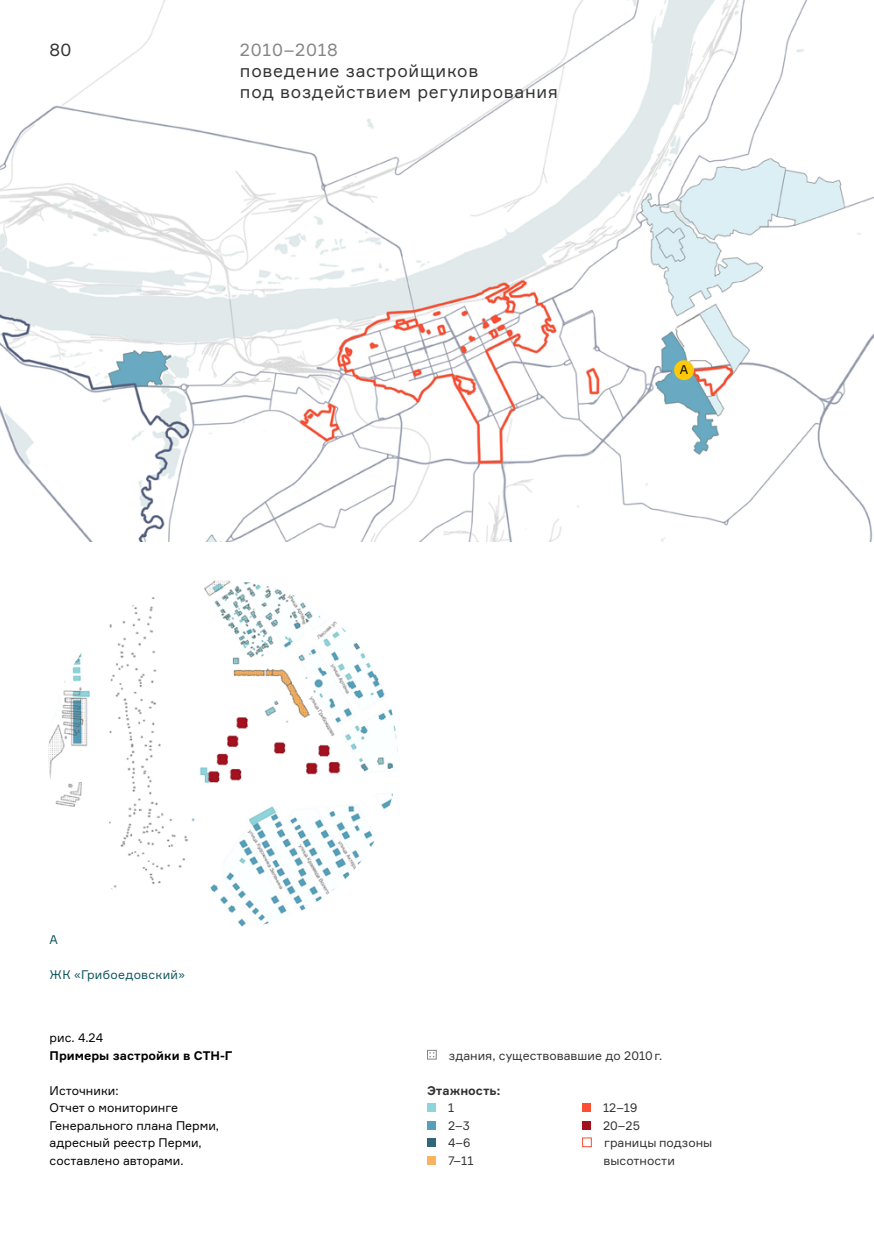
<style>
.page{position:relative;width:874px;height:1241px;background:#fff}
.page>*{position:absolute;margin:0;border:0;box-sizing:border-box;transform-origin:0 0}
.t1{font:17.5px/21px "Formular";letter-spacing:.04em;color:#323232}
.t2{font:17.5px "Formular";letter-spacing:.04em;color:#848484}
.t3{font:12.25px/17.5px "Formular";color:#000}
.t4{font:12.25px/17.5px "Formular";color:#323232}
.t5{font:700 12.25px "Formular";color:#000}
.t6{font:12.25px "Formular";letter-spacing:.025em;color:#10565f}
.t7{font:700 12.25px "Formular";color:#323232}
</style>
<div class="page">
<div style="left:427px;top:1049px;width:9px;height:10px;border:1px solid #848484"></div>
<div style="left:427px;top:1103px;width:8px;height:8px;background:#8fd4db"></div>
<div style="left:427px;top:1120px;width:8px;height:9px;background:#56a0bb"></div>
<div style="left:427px;top:1138px;width:8px;height:8px;background:#2f667a"></div>
<div style="left:427px;top:1155px;width:8px;height:9px;background:#f9b260"></div>
<div style="left:582px;top:1103px;width:8px;height:8px;background:#fc4e33"></div>
<div style="left:582px;top:1120px;width:8px;height:9px;background:#a4121d"></div>
<img style="left:48px;top:580px;width:349px;height:349px;border-radius:174px">
<img style="left:1px;top:0;width:872px;height:541px">
<div style="left:673px;top:360px;width:20px;height:20px;background:#ffc907;border-radius:50%"></div>
<h1 class="t1" style="left:50px;top:39px;width:23px">80</h1>
<h1 class="t2" style="left:240px;top:39px;width:99px">2010–2018</h1>
<h1 class="t1" style="left:240px;top:60px;width:319px">поведение застройщиков<br>под воздействием регулирования</h1>
<p class="t3" style="left:679px;top:361px;width:10px">A</p>
<p class="t6" style="left:50px;top:931px;width:10px">A</p>
<p class="t6" style="left:50px;top:966px;width:137px">ЖК «Грибоедовский»</p>
<p class="t3" style="left:50px;top:1028px;width:55px">рис. 4.24</p>
<p class="t5" style="left:50px;top:1047px;width:184px">Примеры застройки в СТН-Г</p>
<p class="t3" style="left:50px;top:1081px;width:171px">Источники:<br>Отчет о мониторинге<br>Генерального плана Перми, адресный реестр Перми, составлено авторами.</p>
<p class="t4" style="left:448px;top:1046px;width:215px">здания, существовавшие до 2010г.</p>
<p class="t7" style="left:427px;top:1082px;width:75px">Этажность:</p>
<p class="t4" style="left:448px;top:1098px;width:27px">1<br>2–3<br>4–6<br>7–11</p>
<p class="t4" style="left:602px;top:1098px;width:111px">12–19<br>20–25<br>границы подзоны высотности</p>
</div>
